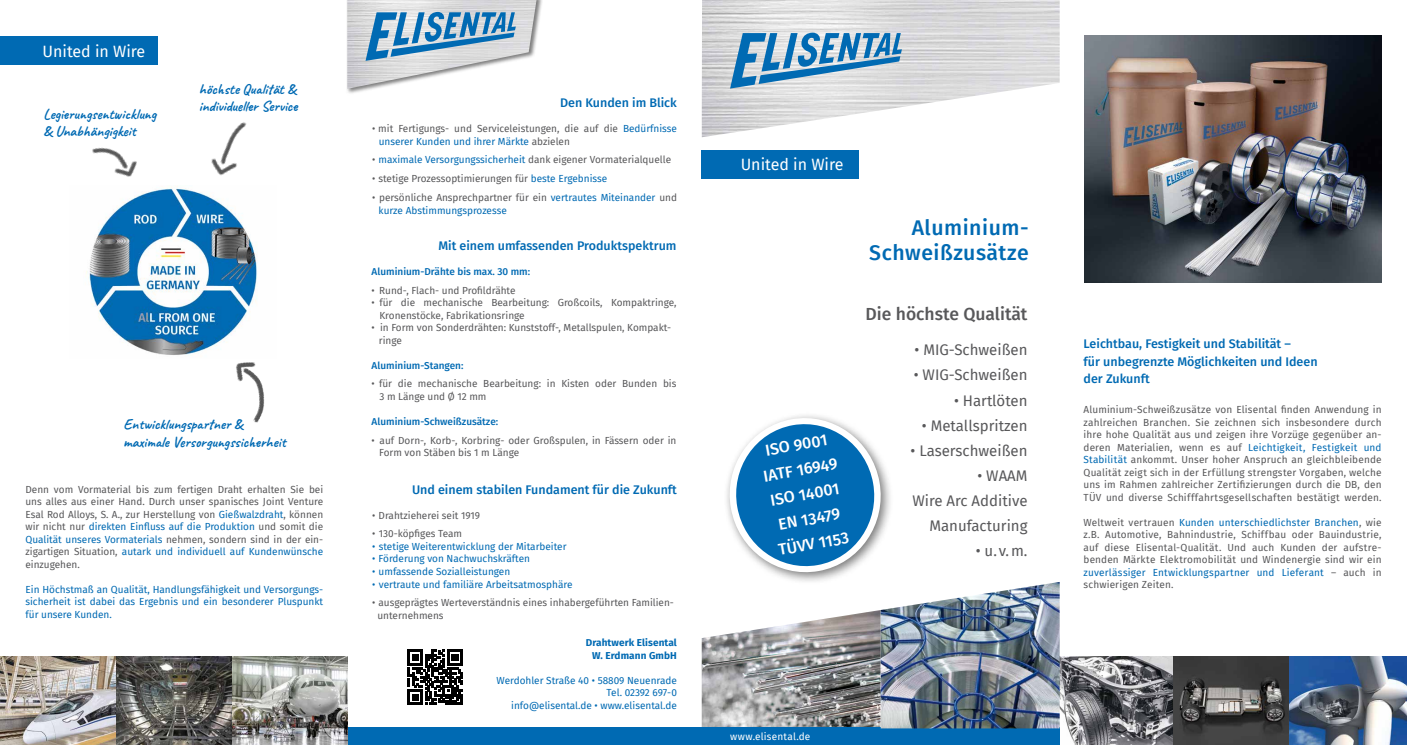
<style>
.page{position:relative;width:1407px;height:745px;background:#fff}
.page>*{position:absolute;margin:0;border:0;box-sizing:border-box;transform-origin:0 0}
.t1{font:500 21.25px/25.5px "Fira Sans";letter-spacing:.025em;color:#006ab3;text-align:right}
.t2{font:500 17.5px "Fira Sans";color:#58585a}
.t3{font:500 16px/25px "Fira Sans";color:#fff;text-align:center}
.t4{font:16px "Fira Sans";color:#fff}
.t5{font:700 15px/17.5px "Caveat";color:#006ab3}
.t6{font:15px/25px "Fira Sans";color:#58585a;text-align:right}
.t7{font:500 12.5px/17.5px "Fira Sans";color:#006ab3}
.t8{font:10px/12.5px "Fira Sans";color:#58585a}
.t9{font:10px/12.5px "Fira Sans";color:#006ab3;text-align:justify}
.t10{font:500 10px "Fira Sans";color:#006ab3}
.t11{font:700 10px/12.5px "Fira Sans";letter-spacing:.01em;color:#006ab3;text-align:right}
.t12{font:10px "Fira Sans";letter-spacing:.02em;color:#fff}
.s1{color:#006ab3}
.s2{color:#58585a}
</style>
<div class="page">
<img style="left:1059px;top:656px;width:348px;height:88px">
<img style="left:702px;top:610px;width:179px;height:116px">
<div style="left:702px;top:150px;width:157px;height:29px;background:#006ab3"></div>
<div style="left:0;top:37px;width:157px;height:28px;background:#006ab3"></div>
<div style="left:347px;top:726px;width:712px;height:18px;background:#006ab3"></div>
<svg style="left:407px;top:649px;width:56px;height:55px"></svg>
<div style="left:346px;top:0;width:197px;height:95px;background:#000;opacity:.51"></div>
<img style="left:347px;top:0;width:189px;height:89px">
<svg style="left:365px;top:12px;width:151px;height:49px;background:#83aecb"></svg>
<img style="left:0;top:656px;width:347px;height:88px">
<img style="left:92px;top:147px;width:45px;height:30px">
<img style="left:211px;top:122px;width:36px;height:54px">
<img style="left:236px;top:362px;width:29px;height:61px">
<img style="left:1084px;top:36px;width:297px;height:246px">
<img style="left:881px;top:582px;width:178px;height:146px">
<div style="left:723px;top:411px;width:170px;height:173px;background:#000;opacity:.53"></div>
<svg style="left:723px;top:412px;width:164px;height:166px"></svg>
<img style="left:86px;top:186px;width:171px;height:169px">
<svg style="left:730px;top:33px;width:172px;height:55px;background:#83afcd"></svg>
<h3 class="t4" style="left:43px;top:39px;width:104px">United in Wire</h3>
<h3 class="t5" style="left:43px;top:105px;width:114px">Legierungsentwicklung &amp; Unabhängigkeit</h3>
<h3 class="t5" style="left:199px;top:80px;width:100px">höchste Qualität &amp; individueller Service</h3>
<h3 class="t5" style="left:123px;top:415px;width:164px">Entwicklungspartner &amp; maximale Versorgungssicherheit</h3>
<p class="t8" style="left:25px;top:482px;width:299px;text-align:justify">Denn vom Vormaterial bis zum fertigen Draht erhalten Sie bei uns alles aus einer Hand. Durch unser spanisches Joint Venture Esal Rod Alloys, S. A., zur Herstellung von <span class="s1">Gießwalzdraht</span>, können wir nicht nur <span class="s1">direkten Einfluss auf die Produktion</span> und somit die <span class="s1">Qualität unseres Vormaterials</span> nehmen, sondern sind in der ein&shy;zigartigen Situation, <span class="s1">autark und individuell auf Kundenwünsche </span>einzugehen.</p>
<p class="t9" style="left:25px;top:582px;width:299px">Ein Höchstmaß an Qualität, Handlungsfähigkeit und Versorgungs&shy;sicherheit ist dabei das Ergebnis und ein besonderer Pluspunkt für unsere Kunden.</p>
<p class="t7" style="left:560px;top:93px;width:118px">Den Kunden im Blick</p>
<p class="t8" style="left:379px;top:122px;width:300px;text-indent:-7px">• mit Fertigungs- und Serviceleistungen, die auf die <span class="s1">Bedürfnisse unserer Kunden und ihrer Märkte</span> abzielen</p>
<p class="t8" style="left:372px;top:153px;width:300px">• <span class="s1">maximale Versorgungssicherheit</span> dank eigener Vormaterialquelle</p>
<p class="t8" style="left:372px;top:172px;width:237px">• stetige Prozessoptimierungen für <span class="s1">beste Ergebnisse</span></p>
<p class="t9" style="left:379px;top:191px;width:300px;text-indent:-7px"><span class="s2">• persönliche Ansprechpartner für ein</span> vertrautes Miteinander <span class="s2">und </span>kurze Abstimmungsprozesse</p>
<p class="t7" style="left:438px;top:236px;width:240px">Mit einem umfassenden Produktspektrum</p>
<p class="t10" style="left:372px;top:263px;width:160px">Aluminium-Drähte bis max. 30 mm:</p>
<p class="t8" style="left:372px;top:283px;width:145px">• Rund-, Flach- und Profildrähte</p>
<p class="t8" style="left:379px;top:296px;width:299px;text-indent:-8px">• für die mechanische Bearbeitung: Großcoils, Kompaktringe,<br>Kronenstöcke, Fabrikationsringe</p>
<p class="t8" style="left:379px;top:321px;width:294px;text-indent:-7px">• in Form von Sonderdrähten: Kunststoff-, Metallspulen, Kompakt&shy;ringe</p>
<p class="t10" style="left:372px;top:357px;width:93px">Aluminium-Stangen:</p>
<p class="t8" style="left:379px;top:377px;width:299px;text-indent:-8px">• für die mechanische Bearbeitung: in Kisten oder Bunden bis<br>3 m Länge und Ø 12 mm</p>
<p class="t10" style="left:372px;top:413px;width:128px">Aluminium-Schweißzusätze:</p>
<p class="t8" style="left:379px;top:433px;width:299px;text-indent:-8px">• auf Dorn-, Korb-, Korbring- oder Großspulen, in Fässern oder in<br>Form von Stäben bis 1 m Länge</p>
<p class="t7" style="left:412px;top:479px;width:266px">Und einem stabilen Fundament für die Zukunft</p>
<p class="t8" style="left:372px;top:508px;width:109px">• Drahtzieherei seit 1919</p>
<p class="t8" style="left:372px;top:527px;width:91px">• 130-köpfiges Team</p>
<p class="t9" style="left:372px;top:539px;width:196px">• stetige Weiterentwicklung der Mitarbeiter</p>
<p class="t9" style="left:372px;top:552px;width:159px">• Förderung von Nachwuchskräften</p>
<p class="t9" style="left:372px;top:564px;width:140px">• umfassende Sozialleistungen</p>
<p class="t9" style="left:372px;top:577px;width:202px">• vertraute und familiäre Arbeitsatmosphäre</p>
<p class="t8" style="left:377px;top:596px;width:298px;text-indent:-5px">• ausgeprägtes Werteverständnis eines inhabergeführten Familien&shy;unternehmens</p>
<p class="t11" style="left:586px;top:635px;width:93px">Drahtwerk Elisental<br>W. Erdmann GmbH</p>
<p class="t9" style="left:496px;top:673px;width:182px;text-align:right">Werdohler Straße 40 • 58809 Neuenrade<br>Tel. 02392 697-0<br>info@elisental.de • www.elisental.de</p>
<h3 class="t4" style="left:741px;top:153px;width:104px">United in Wire</h3>
<h1 class="t1" style="left:869px;top:213px;width:161px">Aluminium-<br>Schweißzusätze</h1>
<h3 class="t3" style="left:757px;top:438px;width:77px;rotate:-10deg">ISO 9001<br>IATF 16949<br>ISO 14001<br>EN 13479<br>TÜVV 1153</h3>
<h2 class="t2" style="left:865px;top:300px;width:163px">Die höchste Qualität</h2>
<h3 class="t6" style="left:914px;top:337px;width:114px">• MIG-Schweißen</h3>
<h3 class="t6" style="left:914px;top:362px;width:115px">• WIG-Schweißen</h3>
<h3 class="t6" style="left:954px;top:387px;width:75px">• Hartlöten</h3>
<h3 class="t6" style="left:922px;top:412px;width:107px">• Metallspritzen</h3>
<h3 class="t6" style="left:910px;top:437px;width:118px">• Laserschweißen</h3>
<h3 class="t6" style="left:912px;top:462px;width:117px">• WAAM<br>Wire Arc Additive<br>Manufacturing</h3>
<h3 class="t6" style="left:976px;top:537px;width:53px">• u. v.m.</h3>
<p class="t12" style="left:730px;top:728px;width:82px">www.elisental.de</p>
<p class="t7" style="left:1083px;top:334px;width:235px">Leichtbau, Festigkeit und Stabilität –<br>für unbegrenzte Möglichkeiten und Ideen der Zukunft</p>
<p class="t8" style="left:1083px;top:403px;width:299px;text-align:justify">Aluminium-Schweißzusätze von Elisental finden Anwendung in zahlreichen Branchen. Sie zeichnen sich insbesondere durch ihre hohe Qualität aus und zeigen ihre Vorzüge gegenüber an&shy;deren Materialien, wenn es auf <span class="s1">Leichtigkeit, Festigkeit und Stabilität</span> ankommt. Unser hoher Anspruch an gleichbleibende Qualität zeigt sich in der Erfüllung strengster Vorgaben, welche uns im Rahmen zahlreicher Zertifizierungen durch die DB, den TÜV und diverse Schifffahrtsgesellschaften bestätigt werden.</p>
<p class="t8" style="left:1083px;top:515px;width:299px;text-align:justify">Weltweit vertrauen <span class="s1">Kunden unterschiedlichster Branchen</span>, wie z.B. Automotive, Bahnindustrie, Schiffbau oder Bauindustrie, auf diese Elisental-Qualität. Und auch Kunden der aufstre&shy;benden Märkte Elektromobilität und Windenergie sind wir ein <span class="s1">zuverlässiger Entwicklungspartner und Lieferant</span> – auch in schwierigen Zeiten.</p>
</div>
